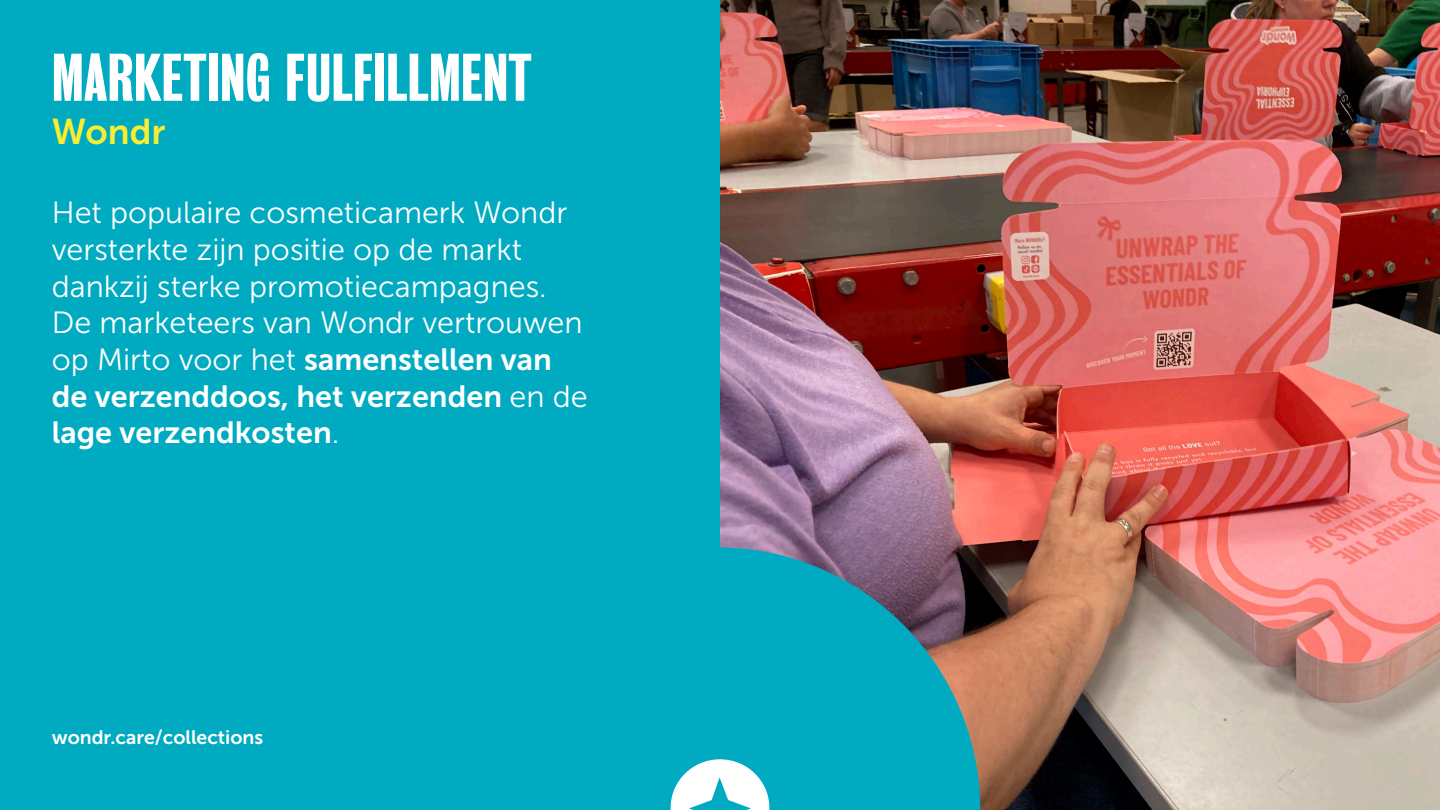
<style>
.page{position:relative;width:1440px;height:810px;background:#fff}
.page>*{position:absolute;margin:0;border:0;box-sizing:border-box;transform-origin:0 0}
.t1{font:500 61.28px "Bureau Grot Compressed";color:#fff}
.t2{font:35.7px "Museo Sans 700";color:#f7ee32}
.t3{font:30.6px/36.8px "Museo Sans 300";color:#fff}
.t4{font:30.6px/36.8px "Museo Sans 700";color:#fff}
.t5{font:19.42px "Museo Sans 700";color:#fff}
.s1{font-family:"Museo Sans 300"}
</style>
<div class="page">
<img style="left:720px;top:0;width:720px;height:810px">
<div style="left:0;top:0;width:720px;height:810px;background:#00abc1"></div>
<svg style="left:720px;top:547px;width:260px;height:263px;fill:#00abc1"></svg>
<svg style="left:671px;top:759px;width:98px;height:51px"></svg>
<h1 class="t1" style="left:52px;top:43px;width:481px">MARKETING FULFILLMENT</h1>
<p class="t2" style="left:52px;top:111px;width:115px">Wondr</p>
<p class="t3" style="left:52px;top:194px;width:532px">Het populaire cosmeticamerk Wondr versterkte zijn positie op de markt dankzij sterke promotiecampagnes.<br>De marketeers van Wondr vertrouwen</p>
<p class="t4" style="left:52px;top:341px;width:538px"><span class="s1">op Mirto voor het</span> samenstellen van de verzenddoos, het verzenden <span class="s1">en de </span>lage verzendkosten<span class="s1">.</span></p>
<p class="t5" style="left:52px;top:726px;width:213px">wondr.care/collections</p>
</div>
